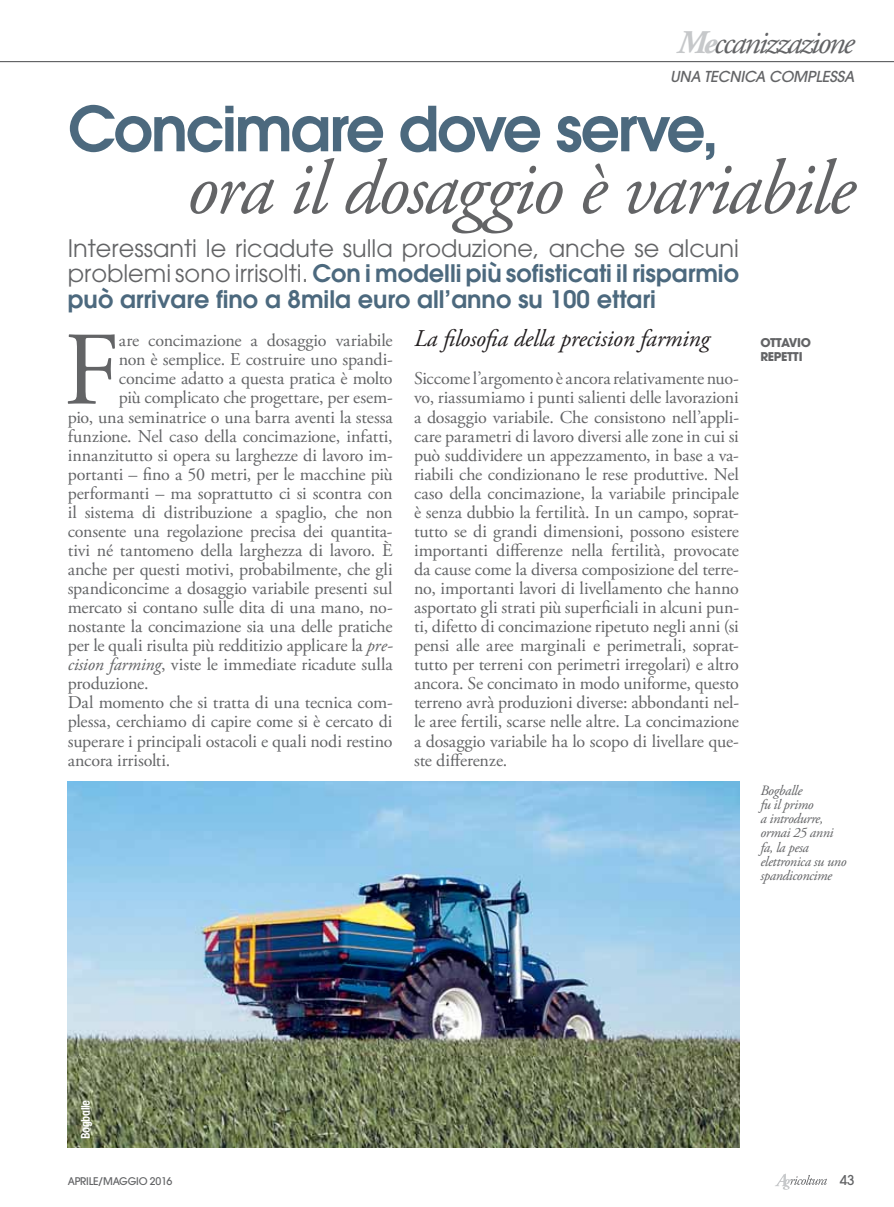
<style>
.page{position:relative;width:894px;height:1207px;background:#fff}
.page>*{position:absolute;margin:0;border:0;box-sizing:border-box;transform-origin:0 0}
.t1{font:104.25px "Adobe Garamond Pro";color:#636466}
.t2{font:italic 76.65px "Adobe Garamond Pro";letter-spacing:-.03em;color:#636466}
.t3{font:600 61.5px "Avant Garde";letter-spacing:-.035em;color:#4c697e}
.t4{font:italic 33px "Adobe Garamond Pro";letter-spacing:-.07em;color:#636466}
.t5{font:600 24px/25.5px "Avant Garde";color:#4c697e;text-align:justify}
.t6{font:italic 24px "Adobe Garamond Pro";letter-spacing:-.01em;color:#231f20}
.t7{font:18px/19px "Adobe Garamond Pro";letter-spacing:-.01em;color:#636466;text-align:justify}
.t8{font:italic 500 15px "Avant Garde";letter-spacing:-.01em;color:#636466}
.t9{font:italic 14.25px/14.2px "Adobe Garamond Pro";letter-spacing:-.025em;color:#636466}
.t10{font:500 13.5px "Avant Garde";color:#636466}
.t11{font:700 12px/13.5px "Avant Garde";letter-spacing:-.025em;color:#636466}
.t12{font:600 condensed 12px "Avant Garde";letter-spacing:-.03em;color:#fff}
.t13{font:500 10.5px "Avant Garde";letter-spacing:-.025em;color:#636466}
.s1{font-weight:700;color:#c6c8ca}
.s2{font-weight:400;color:#636466}
.s3{font-style:italic}
</style>
<div class="page">
<svg style="left:775px;top:1173px;width:52px;height:16px"></svg>
<hr style="left:0;top:61px;width:894px;height:1px;background:#636466">
<img style="left:68px;top:781px;width:671px;height:365px">
<h3 class="t4" style="left:678px;top:27px;width:178px"><span class="s1">Me</span>ccanizzazione</h3>
<p class="t8" style="left:670px;top:71px;width:186px">UNA TECNICA COMPLESSA</p>
<h3 class="t3" style="left:68px;top:106px;width:652px">Concimare dove serve,</h3>
<h2 class="t2" style="left:187px;top:152px;width:669px">ora il dosaggio è variabile</h2>
<h3 class="t5" style="left:68px;top:237px;width:673px"><span class="s2">Interessanti le ricadute sulla produzione, anche se alcuni problemi sono irrisolti.</span> Con i modelli più sofisticati il risparmio può arrivare fino a 8mila euro all’anno su 100 ettari</h3>
<h1 class="t1" style="left:64px;top:320px;width:58px">F</h1>
<p class="t7" style="left:119px;top:332px;width:275px">are concimazione a dosaggio variabile</p>
<p class="t7" style="left:119px;top:351px;width:275px">non è semplice. E costruire uno spandi-</p>
<p class="t7" style="left:119px;top:370px;width:275px">concime adatto a questa pratica è molto</p>
<p class="t7" style="left:119px;top:389px;width:275px">più complicato che progettare, per esem-</p>
<p class="t7" style="left:68px;top:408px;width:326px">pio, una seminatrice o una barra aventi la stessa</p>
<p class="t7" style="left:68px;top:427px;width:326px">funzione. Nel caso della concimazione, infatti,</p>
<p class="t7" style="left:68px;top:446px;width:327px">innanzitutto si opera su larghezze di lavoro im-</p>
<p class="t7" style="left:68px;top:465px;width:326px">portanti – fino a 50 metri, per le macchine più</p>
<p class="t7" style="left:68px;top:484px;width:326px">performanti – ma soprattutto ci si scontra con</p>
<p class="t7" style="left:68px;top:503px;width:326px">il sistema di distribuzione a spaglio, che non</p>
<p class="t7" style="left:68px;top:522px;width:326px">consente una regolazione precisa dei quantita-</p>
<p class="t7" style="left:68px;top:541px;width:326px">tivi né tantomeno della larghezza di lavoro. È</p>
<p class="t7" style="left:68px;top:560px;width:326px">anche per questi motivi, probabilmente, che gli</p>
<p class="t7" style="left:68px;top:579px;width:326px">spandiconcime a dosaggio variabile presenti sul</p>
<p class="t7" style="left:68px;top:598px;width:326px">mercato si contano sulle dita di una mano, no-</p>
<p class="t7" style="left:68px;top:617px;width:326px">nostante la concimazione sia una delle pratiche</p>
<p class="t7" style="left:68px;top:636px;width:326px">per le quali risulta più redditizio applicare la <span class="s3">pre-</span></p>
<p class="t7" style="left:68px;top:655px;width:326px"><span class="s3">cision farming</span>, viste le immediate ricadute sulla</p>
<p class="t7" style="left:68px;top:674px;width:82px">produzione.</p>
<p class="t7" style="left:68px;top:693px;width:326px">Dal momento che si tratta di una tecnica com-</p>
<p class="t7" style="left:68px;top:712px;width:326px">plessa, cerchiamo di capire come si è cercato di</p>
<p class="t7" style="left:68px;top:732px;width:326px">superare i principali ostacoli e quali nodi restino</p>
<p class="t7" style="left:68px;top:751px;width:104px">ancora irrisolti.</p>
<h3 class="t6" style="left:414px;top:327px;width:297px">La filosofia della precision farming</h3>
<p class="t7" style="left:414px;top:370px;width:327px">Siccome l’argomento è ancora relativamente nuo&shy;vo, riassumiamo i punti salienti delle lavorazioni a dosaggio variabile. Che consistono nell’appli&shy;care parametri di lavoro diversi alle zone in cui si può suddividere un appezzamento, in base a va&shy;riabili che condizionano le rese produttive. Nel caso della concimazione, la variabile principale è senza dubbio la fertilità. In un campo, soprat&shy;tutto se di grandi dimensioni, possono esistere importanti differenze nella fertilità, provocate da cause come la diversa composizione del terre&shy;no, importanti lavori di livellamento che hanno asportato gli strati più superficiali in alcuni pun&shy;ti, difetto di concimazione ripetuto negli anni (si pensi alle aree marginali e perimetrali, soprat&shy;tutto per terreni con perimetri irregolari) e altro ancora. Se concimato in modo uniforme, questo terreno avrà produzioni diverse: abbondanti nel&shy;le aree fertili, scarse nelle altre. La concimazione a dosaggio variabile ha lo scopo di livellare que&shy;ste differenze.</p>
<p class="t11" style="left:760px;top:337px;width:52px">OTTAVIO<br>REPETTI</p>
<p class="t9" style="left:760px;top:783px;width:88px">Bogballe<br>fu il primo<br>a introdurre, ormai 25 anni fa, la pesa elettronica su uno spandiconcime</p>
<p class="t12" style="left:81px;top:1138px;width:41px;rotate:-90deg">Bogballe</p>
<p class="t13" style="left:68px;top:1176px;width:106px">APRILE/MAGGIO 2016</p>
<p class="t10" style="left:840px;top:1174px;width:16px">43</p>
</div>
